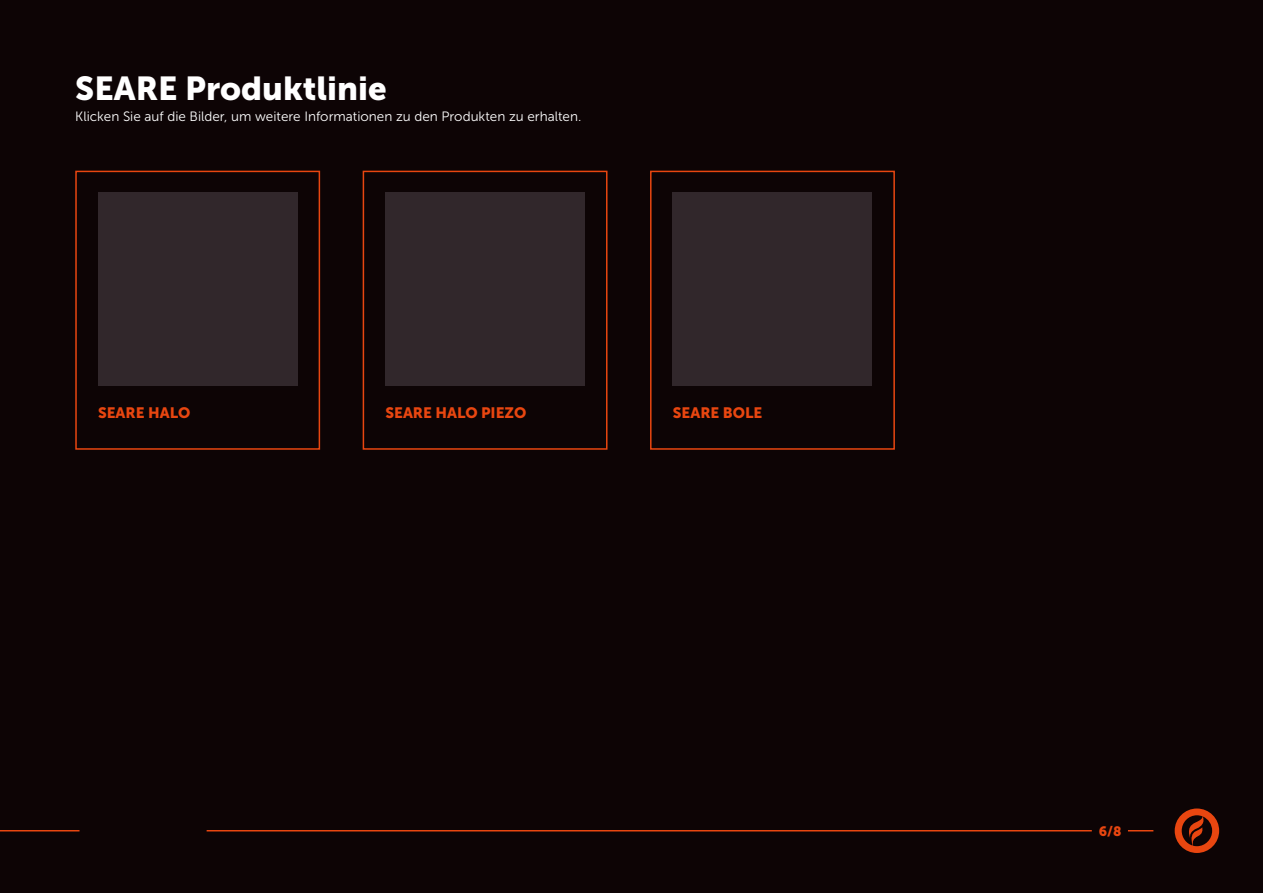
<style>
.page{position:relative;width:1263px;height:893px;background:#0d0405}
.page>*{position:absolute;margin:0;border:0;box-sizing:border-box;transform-origin:0 0}
.t1{font:33px "Museo Sans 900";color:#fff}
.t2{font:15px "Museo Sans 900";color:#e84610}
.t3{font:13.5px "Museo Sans 300";color:#fff}
.t4{font:13.5px "Museo Sans 900";color:#e84610}
</style>
<div class="page">
<svg style="left:1128px;top:830px;width:25px;height:1px"></svg>
<hr style="left:0;top:830px;width:80px;height:1px;background:#e84610">
<svg style="left:1175px;top:808px;width:44px;height:45px"></svg>
<hr style="left:207px;top:830px;width:885px;height:1px;background:#e84610">
<div style="left:75px;top:171px;width:245px;height:279px;border:2px solid #e84610"></div>
<div style="left:650px;top:171px;width:245px;height:279px;border:2px solid #e84610"></div>
<div style="left:98px;top:192px;width:199px;height:193px;background:#31272b"></div>
<div style="left:673px;top:192px;width:199px;height:193px;background:#31272b"></div>
<div style="left:363px;top:171px;width:244px;height:279px;border:2px solid #e84610"></div>
<div style="left:385px;top:192px;width:200px;height:193px;background:#31272b"></div>
<h1 class="t1" style="left:75px;top:70px;width:313px">SEARE Produktlinie</h1>
<p class="t3" style="left:75px;top:109px;width:508px">Klicken Sie auf die Bilder, um weitere Informationen zu den Produkten zu erhalten.</p>
<p class="t2" style="left:98px;top:404px;width:94px">SEARE HALO</p>
<p class="t2" style="left:385px;top:404px;width:142px">SEARE HALO PIEZO</p>
<p class="t2" style="left:673px;top:404px;width:91px">SEARE BOLE</p>
<p class="t4" style="left:1099px;top:823px;width:24px">6/8</p>
</div>
